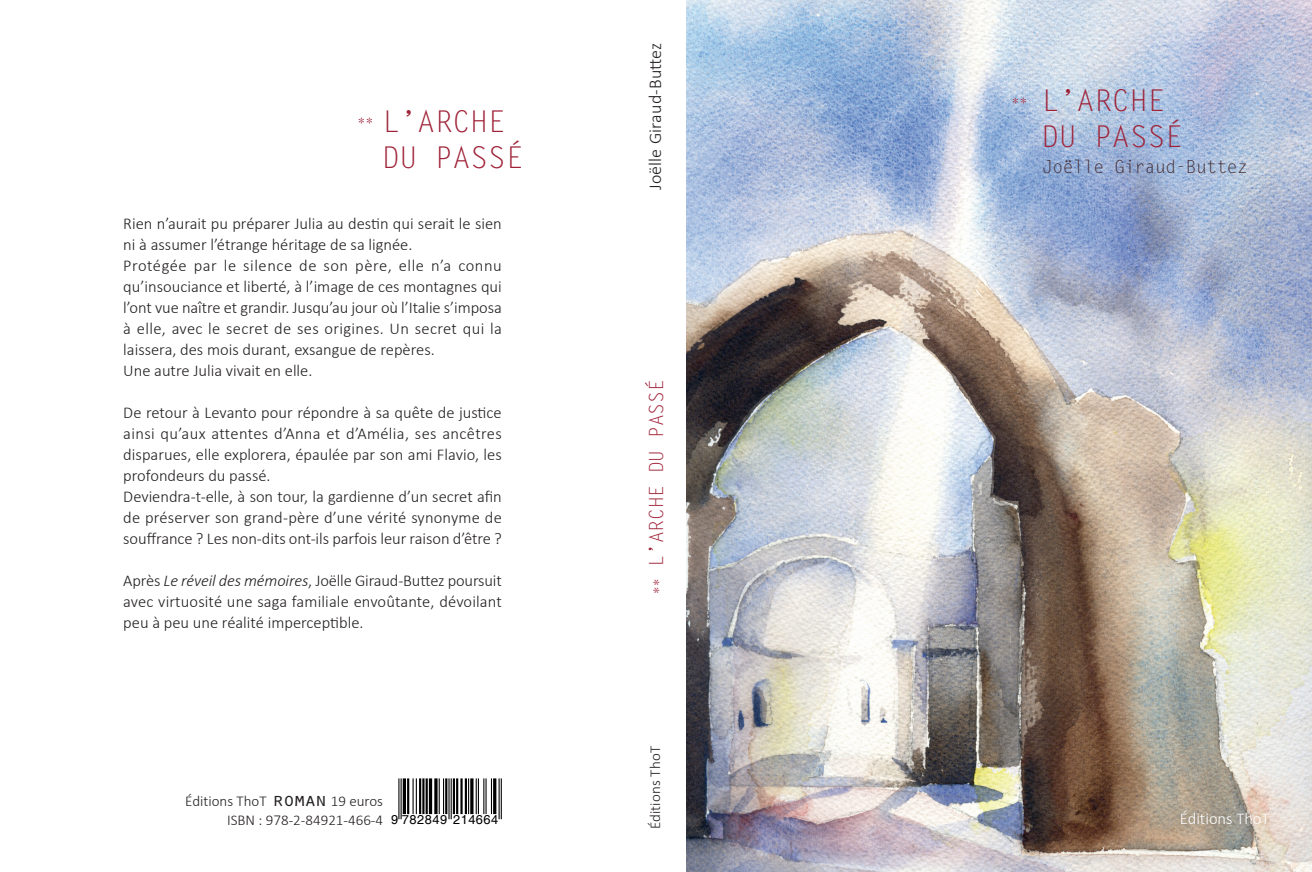
<style>
.page{position:relative;width:1312px;height:872px;background:#fff}
.page>*{position:absolute;margin:0;border:0;box-sizing:border-box;transform-origin:0 0}
.t1{font:30px/36px "Letter Gothic Std";letter-spacing:-.01em;color:#9f2238}
.t2{font:19.5px "Letter Gothic Std";color:#9f2238}
.t3{font:300 18px "Calibri";letter-spacing:.01em;color:#231f20}
.t4{font:18px "Letter Gothic Std";letter-spacing:-.03em;color:#422c34}
.t5{font:300 16.5px/21px "Calibri";color:#231f20}
.t6{font:300 16.5px "Calibri";color:#fff}
.t7{font:300 15px "Calibri";color:#231f20}
.t8{font:500 15px "Adobe Myungjo Std";color:#9f2238}
.s1{font-style:italic}
.s2{font-family:"Orator Std";font-weight:400;font-size:19.35px}
.s3{font-family:"Helvetica";font-weight:400;font-size:12.75px;color:#000001}
</style>
<div class="page">
<hr style="left:501px;top:778px;width:1px;height:41px;background:#000001">
<hr style="left:498px;top:778px;width:2px;height:41px;background:#000001">
<hr style="left:493px;top:778px;width:3px;height:36px;background:#000001">
<hr style="left:491px;top:778px;width:1px;height:36px;background:#000001">
<hr style="left:485px;top:778px;width:1px;height:36px;background:#000001">
<hr style="left:483px;top:778px;width:1px;height:36px;background:#000001">
<hr style="left:478px;top:778px;width:1px;height:36px;background:#000001">
<hr style="left:476px;top:778px;width:1px;height:36px;background:#000001">
<hr style="left:470px;top:778px;width:3px;height:36px;background:#000001">
<hr style="left:468px;top:778px;width:1px;height:36px;background:#000001">
<hr style="left:465px;top:778px;width:2px;height:36px;background:#000001">
<hr style="left:460px;top:778px;width:3px;height:36px;background:#000001">
<hr style="left:456px;top:778px;width:2px;height:36px;background:#000001">
<hr style="left:453px;top:778px;width:2px;height:36px;background:#000001">
<hr style="left:451px;top:778px;width:1px;height:41px;background:#000001">
<hr style="left:448px;top:778px;width:1px;height:41px;background:#000001">
<hr style="left:445px;top:778px;width:2px;height:36px;background:#000001">
<hr style="left:443px;top:778px;width:1px;height:36px;background:#000001">
<hr style="left:439px;top:778px;width:1px;height:36px;background:#000001">
<hr style="left:434px;top:778px;width:3px;height:36px;background:#000001">
<hr style="left:429px;top:778px;width:3px;height:36px;background:#000001">
<hr style="left:426px;top:778px;width:2px;height:36px;background:#000001">
<hr style="left:422px;top:778px;width:2px;height:36px;background:#000001">
<hr style="left:419px;top:778px;width:2px;height:36px;background:#000001">
<hr style="left:416px;top:778px;width:1px;height:36px;background:#000001">
<hr style="left:412px;top:778px;width:2px;height:36px;background:#000001">
<hr style="left:407px;top:778px;width:2px;height:36px;background:#000001">
<hr style="left:403px;top:778px;width:3px;height:36px;background:#000001">
<hr style="left:400px;top:778px;width:2px;height:41px;background:#000001">
<hr style="left:398px;top:778px;width:1px;height:41px;background:#000001">
<img style="left:687px;top:0;width:625px;height:872px">
<p class="t8" style="left:358px;top:113px;width:17px">**</p>
<h1 class="t1" style="left:382px;top:104px;width:143px">L’ARCHE<br>DU PASSÉ</h1>
<p class="t5" style="left:123px;top:213px;width:380px">Rien n’aurait pu préparer Julia au destin qui serait le sien ni à assumer l’étrange héritage de sa lignée.<br>Protégée par le silence de son père, elle n’a connu qu’insouciance et liberté, à l’image de ces montagnes qui l’ont vue naître et grandir. Jusqu’au jour où l’Italie s’imposa à elle, avec le secret de ses origines. Un secret qui la laissera, des mois durant, exsangue de repères.<br>Une autre Julia vivait en elle.</p>
<p class="t5" style="left:123px;top:402px;width:380px">De retour à Levanto pour répondre à sa quête de justice ainsi qu’aux attentes d’Anna et d’Amélia, ses ancêtres disparues, elle explorera, épaulée par son ami Flavio, les profondeurs du passé.<br>Deviendra-t-elle, à son tour, la gardienne d’un secret afin de préserver son grand-père d’une vérité synonyme de souffrance ? Les non-dits ont-ils parfois leur raison d’être ?</p>
<p class="t5" style="left:123px;top:570px;width:380px;text-align:justify">Après <span class="s1">Le réveil des mémoires</span>, Joëlle Giraud-Buttez poursuit avec virtuosité une saga familiale envoûtante, dévoilant peu à peu une réalité imperceptible.</p>
<p class="t7" style="left:185px;top:792px;width:199px">Éditions ThoT <span class="s2">roman</span> 19 euros</p>
<p class="t7" style="left:227px;top:810px;width:273px">ISBN : 978-2-84921-466-4 <span class="s3">9 782849 214664</span></p>
<p class="t3" style="left:644px;top:190px;width:149px;rotate:-90deg">Joëlle Giraud-Buttez</p>
<p class="t2" style="left:645px;top:567px;width:189px;rotate:-90deg">L’ARCHE DU PASSÉ</p>
<p class="t8" style="left:648px;top:593px;width:17px;rotate:-90deg">**</p>
<p class="t7" style="left:646px;top:829px;width:85px;rotate:-90deg">Éditions ThoT</p>
<p class="t8" style="left:1012px;top:93px;width:17px">**</p>
<h1 class="t1" style="left:1041px;top:84px;width:143px">L’ARCHE<br>DU PASSÉ</h1>
<p class="t4" style="left:1042px;top:156px;width:207px">JOËLLE GIRAUD-BUTTEZ</p>
<p class="t6" style="left:1180px;top:808px;width:91px">Éditions ThoT</p>
</div>
